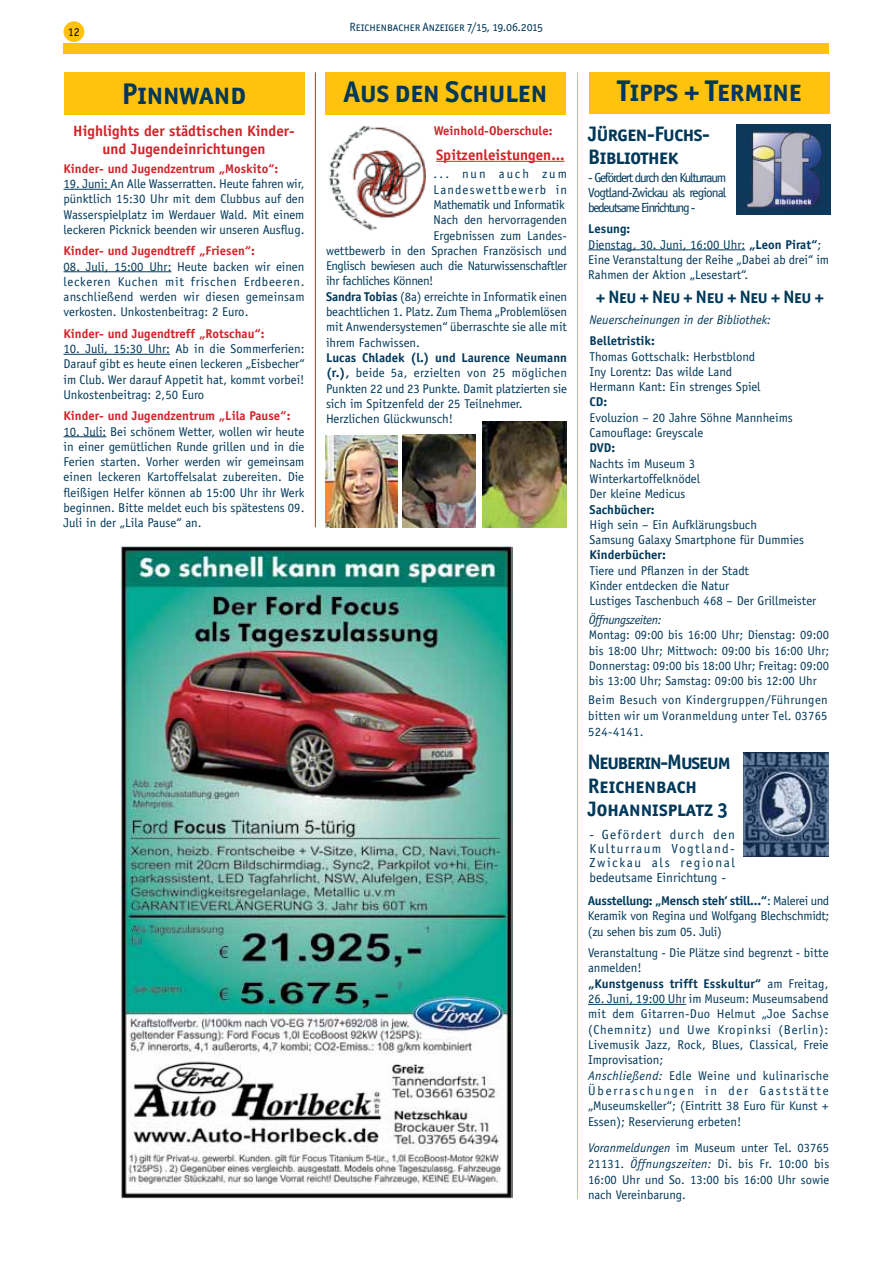
<style>
.page{position:relative;width:893px;height:1263px;background:#fff}
.page>*{position:absolute;margin:0;border:0;box-sizing:border-box;transform-origin:0 0}
.t1{font:30px "Officina San ITC Bold SC";color:#00385a}
.t2{font:21px/23.2px "Officina San ITC Bold SC";color:#00385a}
.t3{font:21px/23.1px "Officina San ITC Bold SC";letter-spacing:-.02em;color:#00385a}
.t4{font:18px "Officina San ITC Bold SC";letter-spacing:-.01em;color:#00385a}
.t5{font:700 15px/18px "Officina Sans";color:#d2232a;text-align:center}
.t6{font:13.2px/14.2px "Officina Sans";letter-spacing:-.045em;color:#00385a;text-align:justify}
.t7{font:12.75px/15.3px "Officina Sans";color:#00385a}
.t8{font:700 12.75px "Officina Sans";color:#d2232a}
.t9{font:12.75px "Officina Sans";letter-spacing:-.03em;color:#00385a}
.t10{font:700 12.75px "Officina Sans";color:#00385a}
.t11{font:italic 12.75px "Officina Sans";color:#00385a}
.t12{font:12.75px "Officina Sans";letter-spacing:.095em;color:#00385a}
.t13{font:12.75px "Officina Sans";letter-spacing:.165em;color:#00385a}
.t14{font:12.6px/15.3px "Officina Sans";color:#00385a;text-align:justify}
.t15{font:italic 12.6px "Officina Sans";letter-spacing:-.03em;color:#00385a}
.t16{font:12px "Officina San ITC Book SC";color:#00385a}
.t17{font:12px "Officina Sans";color:#000}
.s1{font-weight:700}
.s2{font-style:italic}
</style>
<div class="page">
<div style="left:64px;top:22px;width:20px;height:19px;background:#ffc20e;border-radius:50%"></div>
<div style="left:64px;top:21px;width:20px;height:21px;border:2px solid #ffc20e;border-radius:50%"></div>
<div style="left:64px;top:44px;width:765px;height:10px;background:#ffc20e"></div>
<div style="left:64px;top:72px;width:240px;height:43px;background:#ffc20e"></div>
<hr style="left:64px;top:189px;width:47px;height:1px;background:#00385a">
<hr style="left:64px;top:271px;width:107px;height:1px;background:#00385a">
<hr style="left:64px;top:354px;width:106px;height:1px;background:#00385a">
<hr style="left:64px;top:436px;width:42px;height:1px;background:#00385a">
<hr style="left:315px;top:72px;width:1px;height:455px;background:#d2232a">
<div style="left:325px;top:72px;width:241px;height:43px;background:#ffc20e"></div>
<hr style="left:436px;top:161px;width:129px;height:1px;background:#ed1f24">
<img style="left:328px;top:126px;width:97px;height:105px">
<img style="left:325px;top:436px;width:73px;height:91px">
<img style="left:482px;top:421px;width:85px;height:106px">
<img style="left:403px;top:435px;width:72px;height:92px">
<hr style="left:577px;top:72px;width:1px;height:1127px;background:#ffc20e">
<div style="left:589px;top:73px;width:241px;height:41px;background:#ffc20e"></div>
<img style="left:736px;top:124px;width:94px;height:90px">
<hr style="left:588px;top:250px;width:157px;height:1px;background:#00385a">
<img style="left:743px;top:753px;width:85px;height:103px">
<hr style="left:588px;top:1004px;width:98px;height:1px;background:#00385a">
<img style="left:120px;top:545px;width:393px;height:654px">
<p class="t17" style="left:68px;top:25px;width:13px">12</p>
<h1 class="t1" style="left:122px;top:76px;width:126px">Pinnwand</h1>
<p class="t5" style="left:73px;top:121px;width:223px">Highlights der städtischen Kinder&shy;und Jugendeinrichtungen</p>
<p class="t8" style="left:64px;top:160px;width:216px">Kinder- und Jugendzentrum „Moskito“:</p>
<p class="t7" style="left:64px;top:176px;width:242px;text-align:justify">19. Juni: An Alle Wasserratten. Heute fahren wir, pünktlich 15:30 Uhr mit dem Clubbus auf den Wasserspielplatz im Werdauer Wald. Mit einem leckeren Picknick beenden wir unseren Ausflug.</p>
<p class="t8" style="left:64px;top:243px;width:193px">Kinder- und Jugendtreff „Friesen“:</p>
<p class="t7" style="left:64px;top:259px;width:243px;text-align:justify">08. Juli, 15:00 Uhr: Heute backen wir einen leckeren Kuchen mit frischen Erdbeeren. anschließend werden wir diesen gemeinsam verkosten. Unkostenbeitrag: 2 Euro.</p>
<p class="t8" style="left:64px;top:325px;width:203px">Kinder- und Jugendtreff „Rotschau“:</p>
<p class="t7" style="left:64px;top:341px;width:242px;text-align:justify">10. Juli, 15:30 Uhr: Ab in die Sommerferien:<br>Darauf gibt es heute einen leckeren „Eisbecher“ im Club. Wer darauf Appetit hat, kommt vorbei!<br>Unkostenbeitrag: 2,50 Euro</p>
<p class="t8" style="left:64px;top:408px;width:228px">Kinder- und Jugendzentrum „Lila Pause“:</p>
<p class="t7" style="left:64px;top:424px;width:242px;text-align:justify">10. Juli: Bei schönem Wetter, wollen wir heute in einer gemütlichen Runde grillen und in die Ferien starten. Vorher werden wir gemeinsam einen leckeren Kartoffelsalat zubereiten. Die fleißigen Helfer können ab 15:00 Uhr ihr Werk beginnen. Bitte meldet euch bis spätestens 09.<br>Juli in der „Lila Pause“ an.</p>
<p class="t16" style="left:349px;top:20px;width:195px">Reichenbacher Anzeiger 7/15, 19.06.2015</p>
<h1 class="t1" style="left:344px;top:73px;width:205px">Aus den Schulen</h1>
<p class="t8" style="left:434px;top:123px;width:120px">Weinhold-Oberschule:</p>
<p class="t5" style="left:436px;top:146px;width:130px">Spitzenleistungen...</p>
<p class="t13" style="left:434px;top:167px;width:135px">... nun auch zum</p>
<p class="t12" style="left:434px;top:182px;width:135px">Landeswettbewerb in</p>
<p class="t9" style="left:434px;top:197px;width:133px">Mathematik und Informatik</p>
<p class="t7" style="left:434px;top:212px;width:135px">Nach den hervorragenden</p>
<p class="t7" style="left:434px;top:228px;width:135px">Ergebnissen zum Landes-</p>
<p class="t7" style="left:326px;top:243px;width:242px">wettbewerb in den Sprachen Französisch und</p>
<p class="t9" style="left:326px;top:258px;width:243px">Englisch bewiesen auch die Naturwissenschaftler</p>
<p class="t9" style="left:326px;top:274px;width:109px">ihr fachliches Können!</p>
<p class="t7" style="left:326px;top:289px;width:243px"><span class="s1">Sandra Tobias</span> (8a) erreichte in Informatik einen</p>
<p class="t7" style="left:326px;top:304px;width:243px">beachtlichen 1. Platz. Zum Thema „Problemlösen</p>
<p class="t7" style="left:326px;top:319px;width:242px">mit Anwendersystemen“ überraschte sie alle mit</p>
<p class="t7" style="left:326px;top:335px;width:96px">ihrem Fachwissen.</p>
<p class="t7" style="left:326px;top:350px;width:243px"><span class="s1">Lucas Chladek (l.) und Laurence Neumann (r.),</span> beide 5a, erzielten von 25 möglichen Punkten 22 und 23 Punkte. Damit platzierten sie sich im Spitzenfeld der 25 Teilnehmer.<br>Herzlichen Glückwunsch!</p>
<h1 class="t1" style="left:618px;top:72px;width:185px">Tipps + Termine</h1>
<h2 class="t3" style="left:588px;top:122px;width:123px">Jürgen-Fuchs-<br>Bibliothek</h2>
<p class="t6" style="left:588px;top:171px;width:140px;line-height:14.9px">- Gefördert durch den Kulturraum Vogtland-Zwickau als regional bedeutsame Einrichtung -</p>
<p class="t7" style="left:588px;top:221px;width:242px"><span class="s1">Lesung:<br></span>Dienstag, 30. Juni, 16:00 Uhr: <span class="s1">„Leon Pirat“</span>; Eine Veranstaltung der Reihe „Dabei ab drei“ im Rahmen der Aktion „Lesestart“.</p>
<h3 class="t4" style="left:596px;top:286px;width:230px">+ Neu + Neu + Neu + Neu + Neu +</h3>
<p class="t11" style="left:589px;top:312px;width:183px">Neuerscheinungen in der Bibliothek:</p>
<p class="t10" style="left:589px;top:333px;width:67px">Belletristik:</p>
<p class="t7" style="left:589px;top:349px;width:173px">Thomas Gottschalk: Herbstblond<br>Iny Lorentz: Das wilde Land<br>Hermann Kant: Ein strenges Spiel</p>
<p class="t10" style="left:589px;top:394px;width:19px">CD:</p>
<p class="t7" style="left:589px;top:410px;width:205px">Evoluzion – 20 Jahre Söhne Mannheims<br>Camouflage: Greyscale</p>
<p class="t10" style="left:589px;top:440px;width:27px">DVD:</p>
<p class="t7" style="left:589px;top:456px;width:112px">Nachts im Museum 3<br>Winterkartoffelknödel<br>Der kleine Medicus</p>
<p class="t10" style="left:589px;top:501px;width:67px">Sachbücher:</p>
<p class="t7" style="left:589px;top:517px;width:216px">High sein – Ein Aufklärungsbuch<br>Samsung Galaxy Smartphone für Dummies</p>
<p class="t10" style="left:589px;top:547px;width:78px">Kinderbücher:</p>
<p class="t7" style="left:589px;top:563px;width:228px">Tiere und Pflanzen in der Stadt<br>Kinder entdecken die Natur<br>Lustiges Taschenbuch 468 – Der Grillmeister</p>
<p class="t15" style="left:589px;top:612px;width:74px">Öffnungszeiten:</p>
<p class="t14" style="left:589px;top:627px;width:242px">Montag: 09:00 bis 16:00 Uhr; Dienstag: 09:00 bis 18:00 Uhr; Mittwoch: 09:00 bis 16:00 Uhr; Donnerstag: 09:00 bis 18:00 Uhr; Freitag: 09:00 bis 13:00 Uhr; Samstag: 09:00 bis 12:00 Uhr</p>
<p class="t14" style="left:588px;top:692px;width:241px;line-height:16px">Beim Besuch von Kindergruppen/Führungen bitten wir um Voranmeldung unter Tel. 03765<br>524-4141.</p>
<h2 class="t2" style="left:588px;top:750px;width:144px">Neuberin-Museum<br>Reichenbach<br>Johannisplatz 3</h2>
<p class="t6" style="left:589px;top:827px;width:147px">- Gefördert durch den Kulturraum Vogtland-Zwickau als regional bedeutsame Einrichtung -</p>
<p class="t7" style="left:588px;top:893px;width:243px;text-align:justify"><span class="s1">Ausstellung: „Mensch steh‘ still...“</span>: Malerei und Keramik von Regina und Wolfgang Blechschmidt; (zu sehen bis zum 05. Juli)</p>
<p class="t7" style="left:588px;top:945px;width:242px">Veranstaltung - Die Plätze sind begrenzt - bitte anmelden!<br><span class="s1">„Kunstgenuss trifft Esskultur“</span> am Freitag,</p>
<p class="t7" style="left:588px;top:991px;width:242px">26. Juni, 19:00 Uhr im Museum: Museumsabend mit dem Gitarren-Duo Helmut „Joe Sachse (Chemnitz) und Uwe Kropinksi (Berlin):<br>Livemusik Jazz, Rock, Blues, Classical, Freie Improvisation;<br><span class="s2">Anschließend:</span> Edle Weine und kulinarische Überraschungen in der Gaststätte „Museumskeller“; (Eintritt 38 Euro für Kunst + Essen); Reservierung erbeten!</p>
<p class="t14" style="left:588px;top:1140px;width:243px"><span class="s2">Voranmeldungen</span> im Museum unter Tel. 03765<br>21131. <span class="s2">Öffnungszeiten:</span> Di. bis Fr. 10:00 bis 16:00 Uhr und So. 13:00 bis 16:00 Uhr sowie nach Vereinbarung.</p>
</div>
